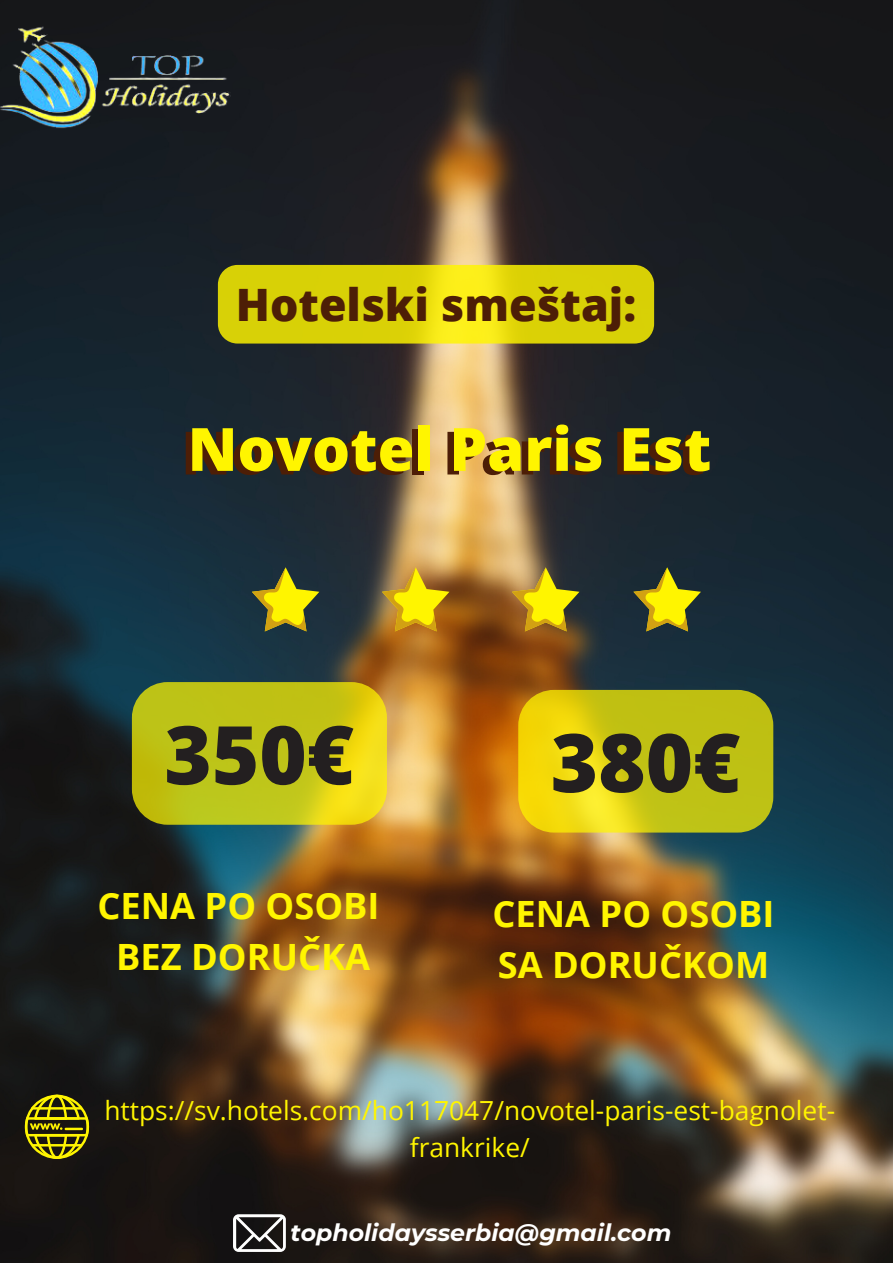
<style>
.page{position:relative;width:893px;height:1263px;background:#fff}
.page>*{position:absolute;margin:0;border:0;box-sizing:border-box;transform-origin:0 0}
.t1{font:800 81px "Open Sans";color:#231f20}
.t2{font:800 59.7px "Open Sans";color:#fff500}
.t3{font:800 44.7px "Open Sans";color:#4d1e06}
.t4{font:700 36.22px/50.6px "Open Sans";color:#fff500;text-align:center}
.t5{font:26.33px/36.6px "Open Sans";color:#fff500;text-align:center}
.t6{font:italic 700 23.62px "Montserrat";color:#fff}
</style>
<div class="page">
<img style="left:0;top:0;width:893px;height:1263px">
<img style="left:0;top:0;width:250px;height:168px">
<svg style="left:233px;top:1214px;width:53px;height:38px"></svg>
<svg style="left:252px;top:567px;width:67px;height:64px;background:#7d7f23"></svg>
<svg style="left:512px;top:567px;width:67px;height:64px;background:#ac9623"></svg>
<svg style="left:25px;top:1095px;width:64px;height:64px;background:#6f690a"></svg>
<svg style="left:218px;top:265px;width:436px;height:79px;background:#dcd309"></svg>
<div style="left:132px;top:682px;width:255px;height:143px;background:#fff500;border-radius:36px;opacity:.73"></div>
<svg style="left:382px;top:567px;width:67px;height:64px;background:#cba520"></svg>
<div style="left:518px;top:690px;width:255px;height:142px;background:#fff500;border-radius:36px;opacity:.73"></div>
<svg style="left:633px;top:567px;width:68px;height:64px;background:#7a7b20"></svg>
<h3 class="t3" style="left:236px;top:273px;width:402px">Hotelski smeštaj:</h3>
<h2 class="t2" style="left:188px;top:407px;width:525px">Novotel Paris Est</h2>
<h1 class="t1" style="left:164px;top:698px;width:191px">350€</h1>
<h3 class="t4" style="left:97px;top:880px;width:284px">CENA PO OSOBI<br>BEZ DORUČKA</h3>
<h1 class="t1" style="left:551px;top:706px;width:191px">380€</h1>
<h3 class="t4" style="left:492px;top:888px;width:284px;text-align:left">CENA PO OSOBI<br>SA DORUČKOM</h3>
<p class="t5" style="left:104px;top:1092px;width:732px">https://sv.hotels.com/ho117047/novotel-paris-est-bagnolet&shy;frankrike/</p>
<p class="t6" style="left:290px;top:1218px;width:382px">topholidaysserbia@gmail.com</p>
</div>
